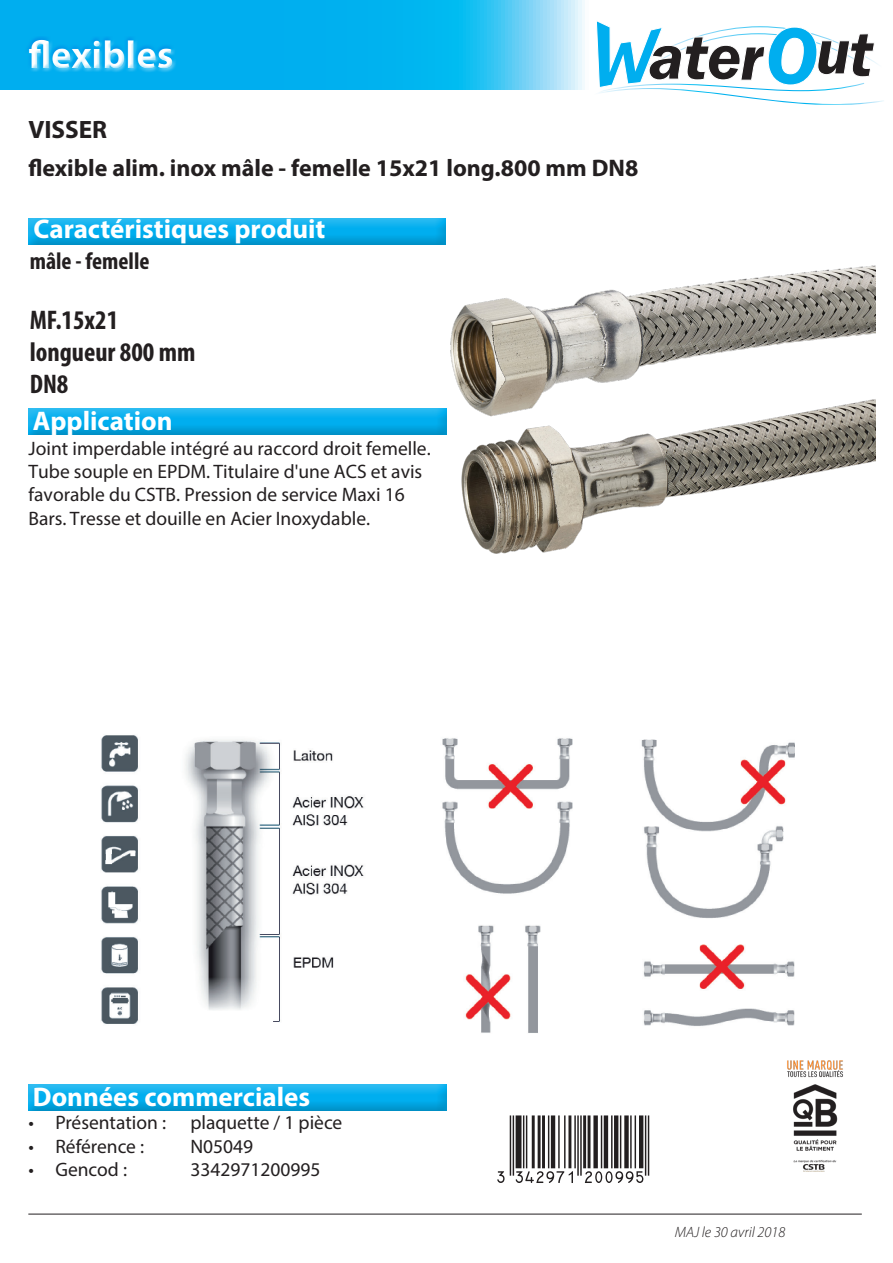
<style>
.page{position:relative;width:893px;height:1263px;background:#fff}
.page>*{position:absolute;margin:0;border:0;box-sizing:border-box;transform-origin:0 0}
.t1{font:700 39px "Myriad Pro";color:#fff}
.t2{font:700 27px "Myriad Pro";color:#fff}
.t3{font:700 condensed 27px "Myriad Pro";color:#231f20}
.t4{font:700 25.2px "Myriad Pro";color:#231f20}
.t5{font:700 24px "Myriad Pro";color:#231f20}
.t6{font:700 condensed 24px "Myriad Pro";color:#231f20}
.t7{font:19.5px/23.4px "Myriad Pro";color:#231f20}
.t8{font:italic 300 15px "Myriad Pro";color:#231f20}
</style>
<div class="page">
<svg style="left:1px;top:1px;width:584px;height:88px;background:#1cb9f0"></svg>
<div style="left:26px;top:217px;width:420px;height:26px;background:#2dbcf1"></div>
<div style="left:26px;top:219px;width:420px;height:28px;background:#231f20;opacity:.75"></div>
<div style="left:24px;top:34px;width:158px;height:45px;background:#00aeef"></div>
<div style="left:26px;top:38px;width:151px;height:35px;background:#00aeef;opacity:.75"></div>
<img style="left:451px;top:265px;width:425px;height:289px">
<img style="left:787px;top:1060px;width:56px;height:112px">
<div style="left:26px;top:407px;width:420px;height:26px;background:#2abbf1"></div>
<div style="left:26px;top:410px;width:420px;height:27px;background:#231f20;opacity:.75"></div>
<div style="left:26px;top:1084px;width:420px;height:25px;background:#2cbbf1"></div>
<div style="left:26px;top:1086px;width:420px;height:28px;background:#231f20;opacity:.75"></div>
<hr style="left:28px;top:1214px;width:834px;height:1px;background:#231f20">
<svg style="left:596px;top:21px;width:288px;height:84px"></svg>
<img style="left:101px;top:735px;width:694px;height:298px">
<h1 class="t1" style="left:28px;top:30px;width:147px">flexibles</h1>
<p class="t4" style="left:28px;top:113px;width:80px">VISSER</p>
<p class="t5" style="left:28px;top:153px;width:611px">flexible alim. inox mâle - femelle 15x21 long.800 mm DN8</p>
<p class="t2" style="left:34px;top:212px;width:293px">Caractéristiques produit</p>
<p class="t6" style="left:30px;top:246px;width:121px">mâle - femelle</p>
<p class="t3" style="left:30px;top:303px;width:90px">MF.15x21</p>
<p class="t3" style="left:30px;top:335px;width:167px">longueur 800 mm</p>
<p class="t3" style="left:30px;top:367px;width:40px">DN8</p>
<p class="t2" style="left:33px;top:403px;width:141px">Application</p>
<p class="t7" style="left:29px;top:436px;width:404px">Joint imperdable intégré au raccord droit femelle.<br>Tube souple en EPDM. Titulaire d'une ACS et avis favorable du CSTB. Pression de service Maxi 16<br>Bars. Tresse et douille en Acier Inoxydable.</p>
<p class="t2" style="left:33px;top:1079px;width:279px">Données commerciales</p>
<p class="t7" style="left:28px;top:1111px;width:316px">• Présentation : plaquette / 1 pièce</p>
<p class="t7" style="left:28px;top:1134px;width:117px">• Référence :</p>
<p class="t7" style="left:190px;top:1134px;width:64px">N05049</p>
<p class="t7" style="left:28px;top:1158px;width:100px">• Gencod :</p>
<p class="t7" style="left:190px;top:1158px;width:132px">3342971200995</p>
<p class="t8" style="left:675px;top:1223px;width:112px">MAJ le 30 avril 2018</p>
</div>
